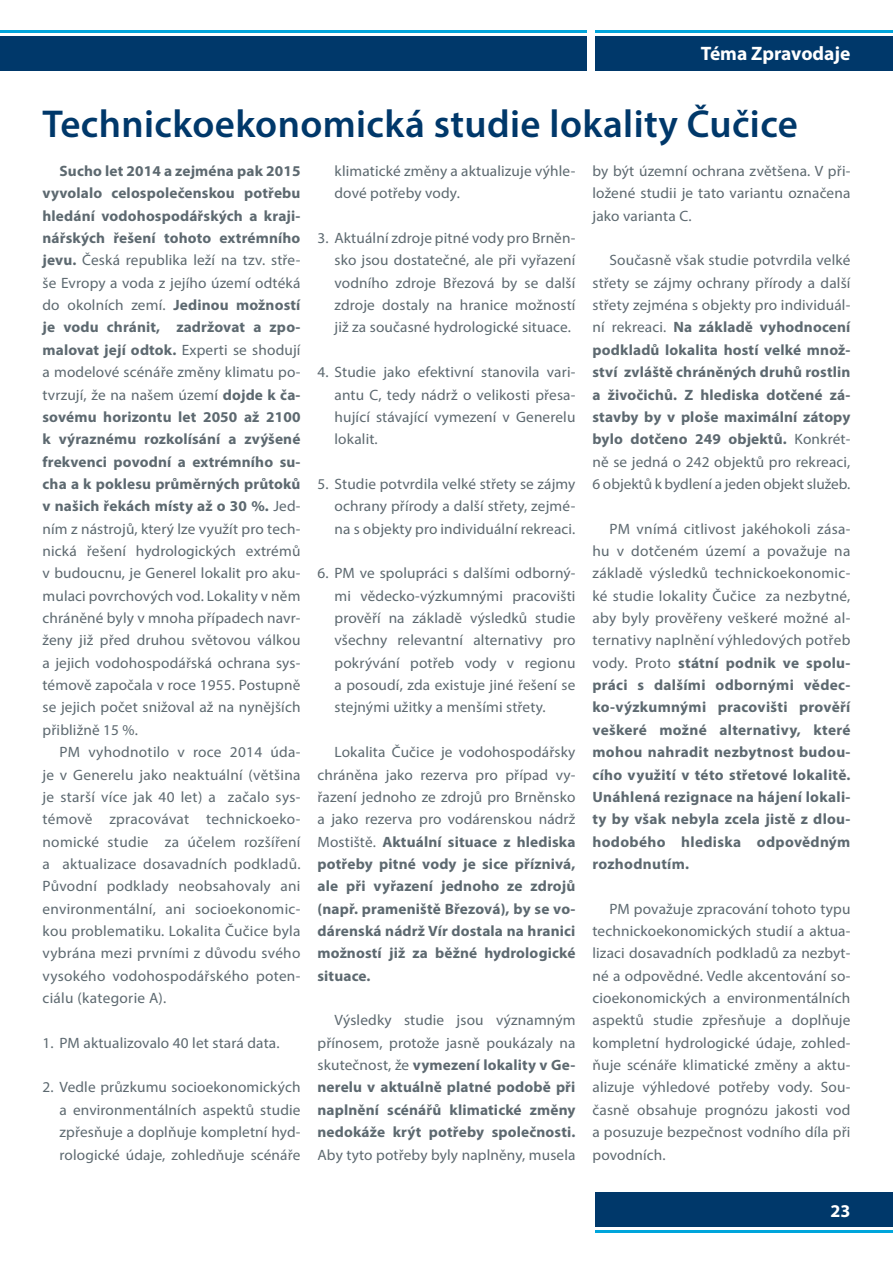
<style>
.page{position:relative;width:893px;height:1263px;background:#fff}
.page>*{position:absolute;margin:0;border:0;box-sizing:border-box;transform-origin:0 0}
.t1{font:600 39px "Myriad Pro";letter-spacing:.01em;color:#00386a}
.t2{font:700 19.5px "Myriad Pro";color:#fff}
.t3{font:700 18px "Myriad Pro";color:#fff}
.t4{font:15px/22.4px "Myriad Pro";letter-spacing:.01em;color:#5d6970;text-align:justify}
.t5{font:700 15px/22.4px "Myriad Pro";letter-spacing:.01em;color:#5d6970;text-align:justify}
.s1{font-weight:700}
.s2{font-weight:400}
</style>
<div class="page">
<div style="left:0;top:36px;width:587px;height:34px;background:#00386a"></div>
<hr style="left:0;top:30px;width:587px;height:3px;background:#00a5db">
<div style="left:595px;top:36px;width:298px;height:34px;background:#00386a"></div>
<hr style="left:595px;top:30px;width:298px;height:3px;background:#00a5db">
<div style="left:595px;top:1193px;width:298px;height:34px;background:#00386a"></div>
<hr style="left:595px;top:1230px;width:298px;height:3px;background:#00a5db">
<h2 class="t2" style="left:701px;top:41px;width:151px">Téma Zpravodaje</h2>
<h1 class="t1" style="left:43px;top:99px;width:757px">Technickoekonomická studie lokality Čučice</h1>
<p class="t4" style="left:43px;top:160px;width:259px;text-indent:17px"><span class="s1">Sucho let 2014 a zejména pak 2015 vyvolalo celospolečenskou potřebu hledání vodohospodářských a kraji&shy;nářských řešení tohoto extrémního jevu.</span> Česká republika leží na tzv. stře&shy;še Evropy a voda z jejího území odtéká do okolních zemí. <span class="s1">Jedinou možností je vodu chránit, zadržovat a zpo&shy;malovat její odtok.</span> Experti se shodují a modelové scénáře změny klimatu po&shy;tvrzují, že na našem území <span class="s1">dojde k ča&shy;sovému horizontu let 2050 až 2100 k výraznému rozkolísání a zvýšené frekvenci povodní a extrémního su&shy;cha a k poklesu průměrných průtoků v našich řekách místy až o 30 %.</span> Jed&shy;ním z nástrojů, který lze využít pro tech&shy;nická řešení hydrologických extrémů v budoucnu, je Generel lokalit pro aku&shy;mulaci povrchových vod. Lokality v něm chráněné byly v mnoha případech navr&shy;ženy již před druhou světovou válkou a jejich vodohospodářská ochrana sys&shy;témově započala v roce 1955. Postupně se jejich počet snižoval až na nynějších přibližně 15 %.</p>
<p class="t4" style="left:43px;top:741px;width:259px;text-indent:17px">PM vyhodnotilo v roce 2014 úda&shy;je v Generelu jako neaktuální (většina je starší více jak 40 let) a začalo sys&shy;témově zpracovávat technickoeko&shy;nomické studie za účelem rozšíření a aktualizace dosavadních podkladů.<br>Původní podklady neobsahovaly ani environmentální, ani socioekonomic&shy;kou problematiku. Lokalita Čučice byla vybrána mezi prvními z důvodu svého vysokého vodohospodářského poten&shy;ciálu (kategorie A).</p>
<p class="t4" style="left:43px;top:1031px;width:239px">1. PM aktualizovalo 40 let stará data.</p>
<p class="t4" style="left:60px;top:1076px;width:242px;text-indent:-17px">2. Vedle průzkumu socioekonomických a environmentálních aspektů studie zpřesňuje a doplňuje kompletní hyd&shy;rologické údaje, zohledňuje scénáře</p>
<p class="t4" style="left:334px;top:160px;width:242px">klimatické změny a aktualizuje výhle&shy;dové potřeby vody.</p>
<p class="t4" style="left:334px;top:227px;width:242px;text-indent:-17px">3. Aktuální zdroje pitné vody pro Brněn&shy;sko jsou dostatečné, ale při vyřazení vodního zdroje Březová by se další zdroje dostaly na hranice možností již za současné hydrologické situace.</p>
<p class="t4" style="left:334px;top:361px;width:242px;text-indent:-17px">4. Studie jako efektivní stanovila vari&shy;antu C, tedy nádrž o velikosti přesa&shy;hující stávající vymezení v Generelu lokalit.</p>
<p class="t4" style="left:334px;top:472px;width:242px;text-indent:-17px">5. Studie potvrdila velké střety se zájmy ochrany přírody a další střety, zejmé&shy;na s objekty pro individuální rekreaci.</p>
<p class="t4" style="left:334px;top:562px;width:242px;text-indent:-17px">6. PM ve spolupráci s dalšími odborný&shy;mi vědecko-výzkumnými pracovišti prověří na základě výsledků studie všechny relevantní alternativy pro pokrývání potřeb vody v regionu a posoudí, zda existuje jiné řešení se stejnými užitky a menšími střety.</p>
<p class="t5" style="left:317px;top:740px;width:259px;text-indent:17px"><span class="s2">Lokalita Čučice je vodohospodářsky chráněna jako rezerva pro případ vy&shy;řazení jednoho ze zdrojů pro Brněnsko a jako rezerva pro vodárenskou nádrž Mostiště.</span> Aktuální situace z hlediska potřeby pitné vody je sice příznivá, ale při vyřazení jednoho ze zdrojů (např. prameniště Březová), by se vo&shy;dárenská nádrž Vír dostala na hranici možností již za běžné hydrologické situace.</p>
<p class="t5" style="left:317px;top:1009px;width:259px;text-indent:17px"><span class="s2">Výsledky studie jsou významným přínosem, protože jasně poukázaly na skutečnost, že</span> vymezení lokality v Ge&shy;nerelu v aktuálně platné podobě při naplnění scénářů klimatické změny nedokáže krýt potřeby společnosti.</p>
<p class="t4" style="left:317px;top:1143px;width:259px">Aby tyto potřeby byly naplněny, musela</p>
<p class="t4" style="left:592px;top:160px;width:259px">by být územní ochrana zvětšena. V při&shy;ložené studii je tato variantu označena jako varianta C.</p>
<p class="t4" style="left:592px;top:249px;width:259px;text-indent:17px">Současně však studie potvrdila velké střety se zájmy ochrany přírody a další střety zejména s objekty pro individuál&shy;ní rekreaci. <span class="s1">Na základě vyhodnocení podkladů lokalita hostí velké množ&shy;ství zvláště chráněných druhů rostlin a živočichů. Z hlediska dotčené zá&shy;stavby by v ploše maximální zátopy bylo dotčeno 249 objektů.</span> Konkrét&shy;ně se jedná o 242 objektů pro rekreaci, 6 objektů k bydlení a jeden objekt služeb.</p>
<p class="t5" style="left:592px;top:517px;width:259px;text-indent:17px"><span class="s2">PM vnímá citlivost jakéhokoli zása&shy;hu v dotčeném území a považuje na základě výsledků technickoekonomic&shy;ké studie lokality Čučice za nezbytné, aby byly prověřeny veškeré možné al&shy;ternativy naplnění výhledových potřeb vody. Proto</span> státní podnik ve spolu&shy;práci s dalšími odbornými vědec&shy;ko-výzkumnými pracovišti prověří veškeré možné alternativy, které mohou nahradit nezbytnost budou&shy;cího využití v této střetové lokalitě.<br>Unáhlená rezignace na hájení lokali&shy;ty by však nebyla zcela jistě z dlou&shy;hodobého hlediska odpovědným rozhodnutím.</p>
<p class="t4" style="left:592px;top:897px;width:259px;text-indent:17px">PM považuje zpracování tohoto typu technickoekonomických studií a aktua&shy;lizaci dosavadních podkladů za nezbyt&shy;né a odpovědné. Vedle akcentování so&shy;cioekonomických a environmentálních aspektů studie zpřesňuje a doplňuje kompletní hydrologické údaje, zohled&shy;ňuje scénáře klimatické změny a aktu&shy;alizuje výhledové potřeby vody. Sou&shy;časně obsahuje prognózu jakosti vod a posuzuje bezpečnost vodního díla při povodních.</p>
<p class="t3" style="left:830px;top:1199px;width:21px">23</p>
</div>
